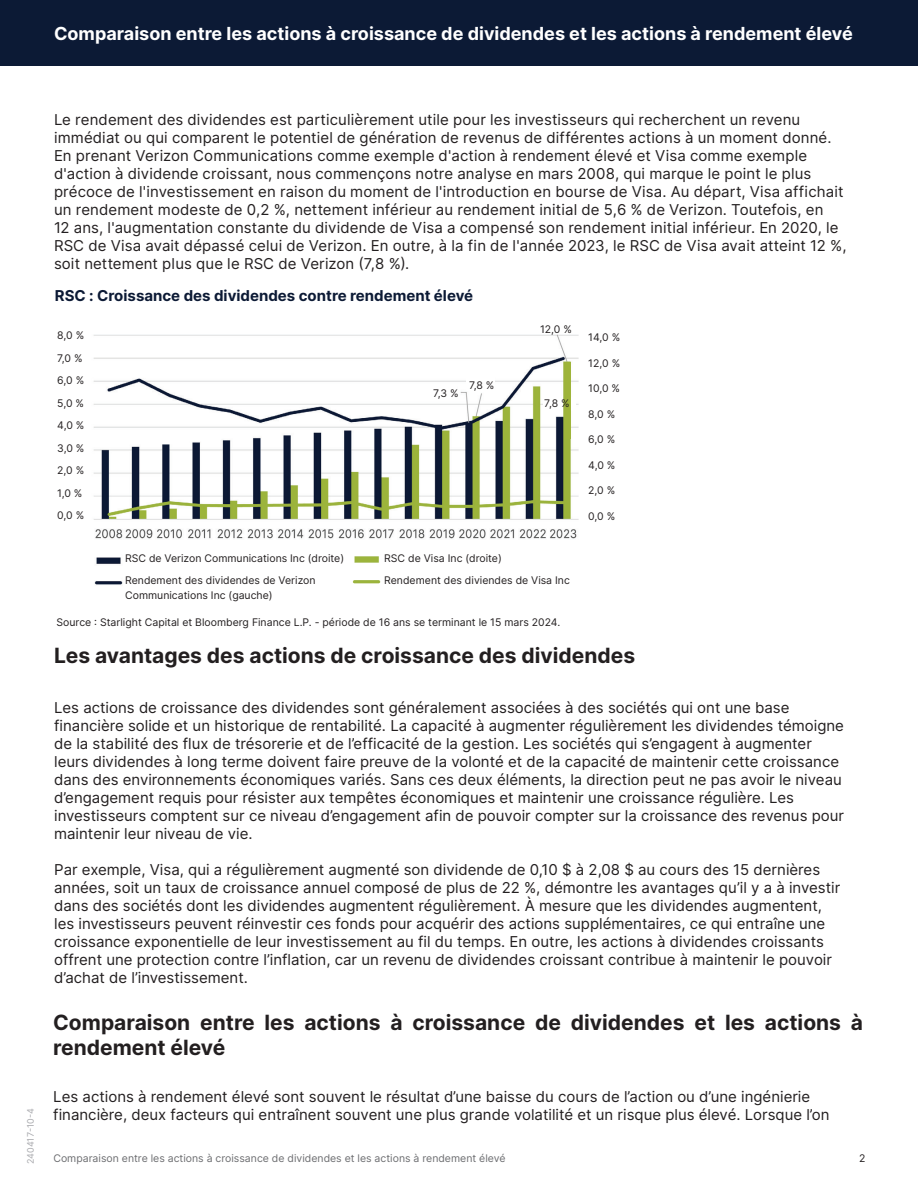
<style>
.page{position:relative;width:918px;height:1188px;background:#fff}
.page>*{position:absolute;margin:0;border:0;box-sizing:border-box;transform-origin:0 0}
.t1{font:700 21px/25.2px "Inter";color:#231f20}
.t2{font:700 18px "Inter";color:#fff}
.t3{font:15px/18px "Inter";color:#231f20}
.t4{font:700 15px "Inter";color:#0c1a35}
.t5{font:10.5px/22.5px "Inter";color:#231f20}
.t6{font:10.5px "Inter";color:#6c6d70}
.t7{font:9px "Inter";color:#a8a9ad}
</style>
<div class="page">
<div style="left:0;top:0;width:918px;height:66px;background:#0c1a35"></div>
<img style="left:93px;top:334px;width:486px;height:251px">
<div style="left:123px;top:552px;width:215px;height:16px;background:#fff"></div>
<div style="left:336px;top:550px;width:214px;height:42px;background:#fff"></div>
<div style="left:123px;top:573px;width:215px;height:17px;background:#fff"></div>
<img style="left:350px;top:546px;width:144px;height:38px">
<div style="left:381px;top:550px;width:214px;height:42px;background:#fff"></div>
<div style="left:466px;top:378px;width:29px;height:13px;background:#fff"></div>
<div style="left:428px;top:386px;width:29px;height:13px;background:#fff"></div>
<div style="left:571px;top:398px;width:5px;height:13px;background:#fff"></div>
<div style="left:543px;top:397px;width:20px;height:13px;background:#fff"></div>
<div style="left:564px;top:362px;width:7px;height:77px;background:#9eb43a"></div>
<p class="t2" style="left:54px;top:20px;width:800px">Comparaison entre les actions à croissance de dividendes et les actions à rendement élevé</p>
<p class="t7" style="left:24px;top:1164px;width:57px;rotate:-90deg">240417-10-4</p>
<p class="t3" style="left:54px;top:110px;width:794px">Le rendement des dividendes est particulièrement utile pour les investisseurs qui recherchent un revenu immédiat ou qui comparent le potentiel de génération de revenus de différentes actions à un moment donné.<br>En prenant Verizon Communications comme exemple d'action à rendement élevé et Visa comme exemple d'action à dividende croissant, nous commençons notre analyse en mars 2008, qui marque le point le plus précoce de l'investissement en raison du moment de l'introduction en bourse de Visa. Au départ, Visa affichait un rendement modeste de 0,2 %, nettement inférieur au rendement initial de 5,6 % de Verizon. Toutefois, en<br>12 ans, l'augmentation constante du dividende de Visa a compensé son rendement initial inférieur. En 2020, le RSC de Visa avait dépassé celui de Verizon. En outre, à la fin de l'année 2023, le RSC de Visa avait atteint 12 %, soit nettement plus que le RSC de Verizon (7,8 %).</p>
<p class="t4" style="left:55px;top:284px;width:420px">RSC : Croissance des dividendes contre rendement élevé</p>
<p class="t5" style="left:57px;top:324px;width:29px">8,0 %<br>7,0 %<br>6,0 %<br>5,0 %<br>4,0 %<br>3,0 %<br>2,0 %<br>1,0 %<br>0,0 %</p>
<p class="t5" style="left:433px;top:382px;width:27px">7,3 %</p>
<p class="t5" style="left:469px;top:374px;width:27px">7,8 %</p>
<p class="t5" style="left:540px;top:318px;width:33px">12,0 %</p>
<p class="t5" style="left:544px;top:392px;width:27px">7,8 %</p>
<p class="t5" style="left:125px;top:547px;width:221px;line-height:21.8px">RSC de Verizon Communications Inc (droite)<br>Rendement des dividendes de Verizon</p>
<p class="t5" style="left:125px;top:583px;width:149px">Communications Inc (gauche)</p>
<p class="t5" style="left:384px;top:547px;width:187px;line-height:21.8px">RSC de Visa Inc (droite)<br>Rendement des diviendes de Visa Inc</p>
<p class="t5" style="left:57px;top:610px;width:505px">Source : Starlight Capital et Bloomberg Finance L.P. - période de 16 ans se terminant le 15 mars 2024.</p>
<p class="t5" style="left:588px;top:326px;width:33px">14,0 %</p>
<p class="t5" style="left:588px;top:351px;width:33px">12,0 %</p>
<p class="t5" style="left:588px;top:377px;width:33px">10,0 %</p>
<p class="t5" style="left:588px;top:402px;width:28px">8,0 %</p>
<p class="t5" style="left:588px;top:428px;width:28px">6,0 %</p>
<p class="t5" style="left:588px;top:453px;width:29px">4,0 %</p>
<p class="t5" style="left:588px;top:479px;width:29px">2,0 %</p>
<p class="t5" style="left:588px;top:504px;width:28px">0,0 %</p>
<h1 class="t1" style="left:54px;top:642px;width:583px">Les avantages des actions de croissance des dividendes</h1>
<p class="t3" style="left:54px;top:699px;width:791px">Les actions de croissance des dividendes sont généralement associées à des sociétés qui ont une base financière solide et un historique de rentabilité. La capacité à augmenter régulièrement les dividendes témoigne de la stabilité des flux de trésorerie et de l’efficacité de la gestion. Les sociétés qui s’engagent à augmenter leurs dividendes à long terme doivent faire preuve de la volonté et de la capacité de maintenir cette croissance dans des environnements économiques variés. Sans ces deux éléments, la direction peut ne pas avoir le niveau d’engagement requis pour résister aux tempêtes économiques et maintenir une croissance régulière. Les investisseurs comptent sur ce niveau d’engagement afin de pouvoir compter sur la croissance des revenus pour maintenir leur niveau de vie.</p>
<p class="t3" style="left:54px;top:861px;width:788px">Par exemple, Visa, qui a régulièrement augmenté son dividende de 0,10 $ à 2,08 $ au cours des 15 dernières années, soit un taux de croissance annuel composé de plus de 22 %, démontre les avantages qu’il y a à investir dans des sociétés dont les dividendes augmentent régulièrement. À mesure que les dividendes augmentent, les investisseurs peuvent réinvestir ces fonds pour acquérir des actions supplémentaires, ce qui entraîne une croissance exponentielle de leur investissement au fil du temps. En outre, les actions à dividendes croissants offrent une protection contre l’inflation, car un revenu de dividendes croissant contribue à maintenir le pouvoir d’achat de l’investissement.</p>
<h1 class="t1" style="left:53px;top:1009px;width:811px">Comparaison entre les actions à croissance de dividendes et les actions à rendement élevé</h1>
<p class="t3" style="left:53px;top:1087px;width:778px">Les actions à rendement élevé sont souvent le résultat d’une baisse du cours de l’action ou d’une ingénierie financière, deux facteurs qui entraînent souvent une plus grande volatilité et un risque plus élevé. Lorsque l’on</p>
<p class="t6" style="left:53px;top:1151px;width:454px">Comparaison entre les actions à croissance de dividendes et les actions à rendement élevé</p>
<p class="t5" style="left:859px;top:1147px;width:8px">2</p>
</div>
